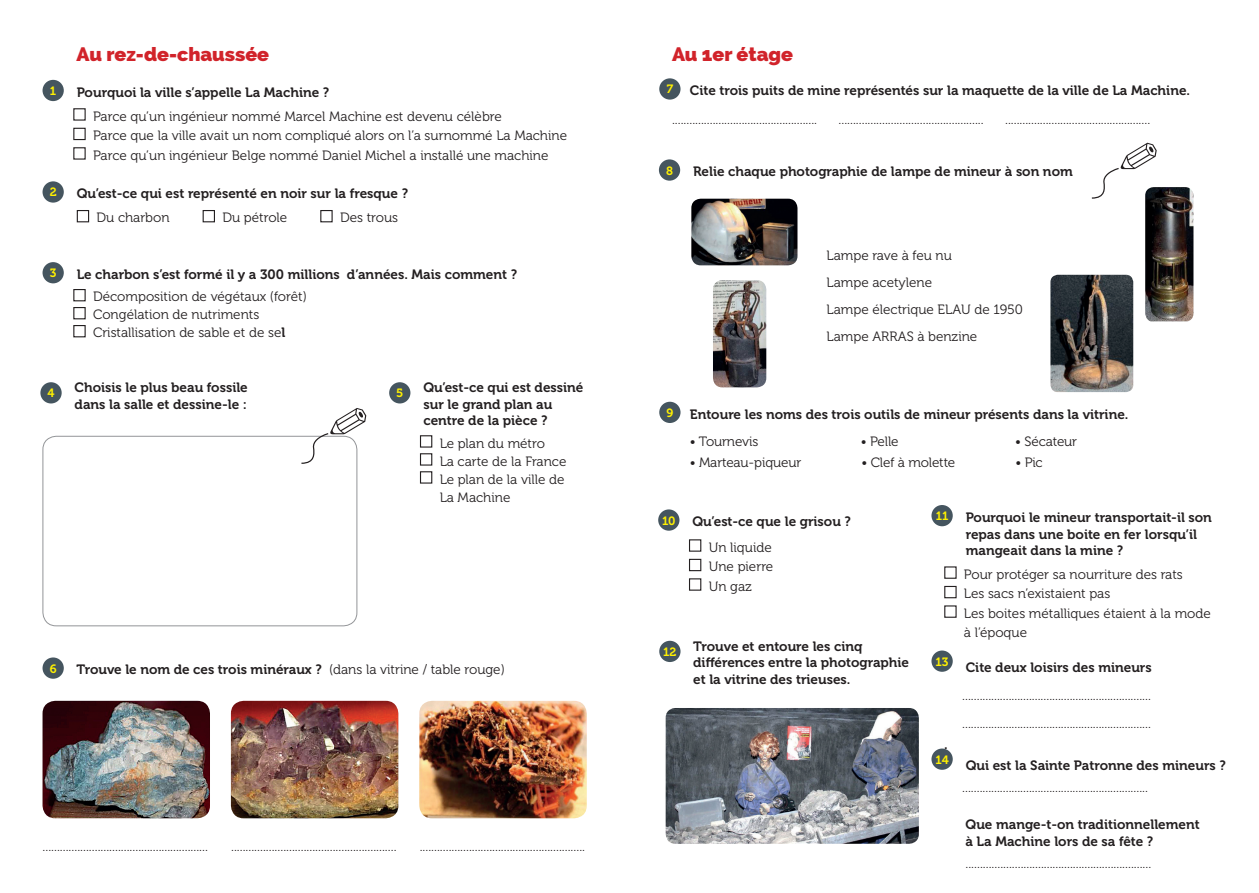
<style>
.page{position:relative;width:1259px;height:893px;background:#fff}
.page>*{position:absolute;margin:0;border:0;box-sizing:border-box;transform-origin:0 0}
.t1{font:800 19.5px "Raleway";color:#d1232a}
.t2{font:13.5px/19.5px "Museo 300";color:#231f20}
.t3{font:13.5px/16.5px "Museo 700";color:#231f20}
.t4{font:12px "Museo 700";letter-spacing:-.005em;color:#fff101}
.s1{font-family:"Museo 300"}
.s2{font-family:"Museo 700"}
</style>
<div class="page">
<div style="left:73px;top:108px;width:13px;height:13px;border:1px solid #231f20"></div>
<div style="left:73px;top:128px;width:13px;height:12px;border:1px solid #231f20"></div>
<div style="left:73px;top:147px;width:13px;height:13px;border:1px solid #231f20"></div>
<div style="left:77px;top:210px;width:12px;height:12px;border:1px solid #231f20"></div>
<div style="left:203px;top:210px;width:12px;height:12px;border:1px solid #231f20"></div>
<div style="left:320px;top:210px;width:13px;height:12px;border:1px solid #231f20"></div>
<div style="left:73px;top:289px;width:13px;height:12px;border:1px solid #231f20"></div>
<div style="left:73px;top:307px;width:13px;height:12px;border:1px solid #231f20"></div>
<div style="left:73px;top:325px;width:13px;height:12px;border:1px solid #231f20"></div>
<div style="left:43px;top:80px;width:21px;height:21px;background:#45555f;border-radius:50%"></div>
<div style="left:43px;top:181px;width:21px;height:22px;background:#45555f;border-radius:50%"></div>
<div style="left:43px;top:262px;width:21px;height:21px;background:#45555f;border-radius:50%"></div>
<div style="left:40px;top:382px;width:22px;height:21px;background:#45555f;border-radius:50%"></div>
<div style="left:420px;top:435px;width:12px;height:13px;border:1px solid #231f20"></div>
<div style="left:420px;top:453px;width:12px;height:13px;border:1px solid #231f20"></div>
<div style="left:420px;top:471px;width:12px;height:13px;border:1px solid #231f20"></div>
<div style="left:389px;top:382px;width:21px;height:21px;background:#45555f;border-radius:50%"></div>
<div style="left:659px;top:641px;width:21px;height:21px;background:#45555f;border-radius:50%"></div>
<img style="left:665px;top:708px;width:254px;height:136px">
<img style="left:43px;top:701px;width:167px;height:117px">
<img style="left:231px;top:701px;width:167px;height:117px">
<img style="left:419px;top:701px;width:168px;height:117px">
<div style="left:43px;top:436px;width:314px;height:190px;border:1px solid #939598;border-radius:13px"></div>
<div style="left:43px;top:657px;width:21px;height:22px;background:#45555f;border-radius:50%"></div>
<div style="left:659px;top:78px;width:21px;height:22px;background:#45555f;border-radius:50%"></div>
<img style="left:713px;top:280px;width:53px;height:107px">
<img style="left:1145px;top:187px;width:48px;height:134px">
<img style="left:1050px;top:275px;width:83px;height:117px">
<img style="left:691px;top:199px;width:106px;height:66px">
<div style="left:659px;top:402px;width:21px;height:21px;background:#45555f;border-radius:50%"></div>
<div style="left:689px;top:539px;width:12px;height:13px;border:1px solid #231f20"></div>
<div style="left:689px;top:559px;width:12px;height:12px;border:1px solid #231f20"></div>
<div style="left:689px;top:578px;width:12px;height:13px;border:1px solid #231f20"></div>
<div style="left:658px;top:509px;width:21px;height:22px;background:#45555f;border-radius:50%"></div>
<div style="left:944px;top:566px;width:12px;height:13px;border:1px solid #231f20"></div>
<div style="left:944px;top:586px;width:12px;height:12px;border:1px solid #231f20"></div>
<div style="left:944px;top:605px;width:12px;height:13px;border:1px solid #231f20"></div>
<div style="left:931px;top:505px;width:21px;height:21px;background:#45555f;border-radius:50%"></div>
<div style="left:931px;top:650px;width:21px;height:22px;background:#45555f;border-radius:50%"></div>
<div style="left:931px;top:748px;width:21px;height:22px;background:#45555f;border-radius:50%"></div>
<svg style="left:1091px;top:143px;width:65px;height:56px"></svg>
<svg style="left:300px;top:408px;width:66px;height:56px"></svg>
<div style="left:659px;top:159px;width:21px;height:22px;background:#45555f;border-radius:50%"></div>
<p class="t4" style="left:50px;top:84px;width:8px">1</p>
<p class="t4" style="left:50px;top:186px;width:8px">2</p>
<p class="t4" style="left:50px;top:266px;width:8px">3</p>
<p class="t1" style="left:77px;top:43px;width:194px">Au rez-de-chaussée</p>
<p class="t3" style="left:77px;top:84px;width:254px">Pourquoi la ville s’appelle La Machine ?</p>
<p class="t2" style="left:93px;top:106px;width:475px">Parce qu’un ingénieur nommé Marcel Machine est devenu célèbre<br>Parce que la ville avait un nom compliqué alors on l’a surnommé La Machine</p>
<p class="t2" style="left:93px;top:145px;width:457px">Parce qu’un ingénieur Belge nommé Daniel Michel a installé une machine</p>
<p class="t3" style="left:96px;top:182px;width:313px;line-height:24px;text-indent:-20px">Qu’est-ce qui est représenté en noir sur la fresque ?<br><span class="s1">Du charbon</span></p>
<p class="t2" style="left:222px;top:208px;width:66px">Du pétrole</p>
<p class="t2" style="left:340px;top:208px;width:60px">Des trous</p>
<p class="t3" style="left:77px;top:266px;width:442px">Le charbon s’est formé il y a 300 millions d’années. Mais comment ?</p>
<p class="t2" style="left:93px;top:287px;width:215px">Décomposition de végétaux (forêt)</p>
<p class="t2" style="left:93px;top:305px;width:168px">Congélation de nutriments</p>
<p class="t2" style="left:93px;top:323px;width:194px">Cristallisation de sable et de se<span class="s2">l</span></p>
<p class="t4" style="left:47px;top:386px;width:9px">4</p>
<p class="t3" style="left:423px;top:380px;width:162px">Qu’est-ce qui est dessiné sur le grand plan au centre de la pièce ?</p>
<p class="t2" style="left:440px;top:433px;width:107px">Le plan du métro</p>
<p class="t2" style="left:440px;top:451px;width:128px">La carte de la France</p>
<p class="t2" style="left:440px;top:470px;width:126px;line-height:18px">Le plan de la ville de<br>La Machine</p>
<p class="t3" style="left:75px;top:380px;width:175px">Choisis le plus beau fossile dans la salle et dessine-le :</p>
<p class="t4" style="left:396px;top:386px;width:9px">5</p>
<p class="t4" style="left:50px;top:662px;width:8px">6</p>
<p class="t3" style="left:76px;top:662px;width:430px">Trouve le nom de ces trois minéraux ? <span class="s1">(dans la vitrine / table rouge)</span></p>
<p class="t2" style="left:43px;top:837px;width:167px">.........................................................</p>
<p class="t2" style="left:231px;top:837px;width:167px">.........................................................</p>
<p class="t2" style="left:420px;top:837px;width:167px">.........................................................</p>
<p class="t1" style="left:672px;top:43px;width:122px">Au 1er étage</p>
<p class="t3" style="left:690px;top:83px;width:502px">Cite trois puits de mine représentés sur la maquette de la ville de La Machine.</p>
<p class="t2" style="left:672px;top:109px;width:147px">..................................................</p>
<p class="t2" style="left:838px;top:109px;width:147px">..................................................</p>
<p class="t2" style="left:1005px;top:109px;width:147px">..................................................</p>
<p class="t4" style="left:666px;top:83px;width:8px">7</p>
<p class="t4" style="left:666px;top:164px;width:8px">8</p>
<p class="t3" style="left:693px;top:164px;width:381px">Relie chaque photographie de lampe de mineur à son nom</p>
<p class="t2" style="left:826px;top:246px;width:127px">Lampe rave à feu nu</p>
<p class="t2" style="left:826px;top:273px;width:107px">Lampe acetylene</p>
<p class="t2" style="left:826px;top:300px;width:198px">Lampe électrique ELAU de 1950</p>
<p class="t2" style="left:826px;top:327px;width:152px">Lampe ARRAS à benzine</p>
<p class="t4" style="left:666px;top:406px;width:8px">9</p>
<p class="t3" style="left:690px;top:406px;width:440px">Entoure les noms des trois outils de mineur présents dans la vitrine.</p>
<p class="t2" style="left:689px;top:431px;width:70px">• Tournevis</p>
<p class="t2" style="left:861px;top:431px;width:39px">• Pelle</p>
<p class="t2" style="left:1015px;top:431px;width:63px">• Sécateur</p>
<p class="t2" style="left:689px;top:452px;width:113px">• Marteau-piqueur</p>
<p class="t2" style="left:861px;top:452px;width:95px">• Clef à molette</p>
<p class="t2" style="left:1015px;top:452px;width:29px">• Pic</p>
<p class="t4" style="left:935px;top:509px;width:14px">11</p>
<p class="t4" style="left:662px;top:514px;width:15px">10</p>
<p class="t3" style="left:965px;top:509px;width:248px">Pourquoi le mineur transportait-il son repas dans une boite en fer lorsqu’il mangeait dans la mine ?</p>
<p class="t2" style="left:964px;top:565px;width:220px">Pour protéger sa nourriture des rats</p>
<p class="t2" style="left:964px;top:584px;width:148px">Les sacs n’existaient pas</p>
<p class="t2" style="left:964px;top:604px;width:248px">Les boites métalliques étaient à la mode à l’époque</p>
<p class="t3" style="left:965px;top:659px;width:188px">Cite deux loisirs des mineurs</p>
<p class="t2" style="left:962px;top:686px;width:190px">.................................................................</p>
<p class="t2" style="left:962px;top:714px;width:190px">.................................................................</p>
<p class="t3" style="left:944px;top:736px;width:5px">.</p>
<p class="t3" style="left:965px;top:757px;width:262px">Qui est la Sainte Patronne des mineurs ?</p>
<p class="t2" style="left:962px;top:778px;width:187px">................................................................</p>
<p class="t3" style="left:965px;top:817px;width:236px">Que mange-t-on traditionnellement à La Machine lors de sa fête ?</p>
<p class="t2" style="left:965px;top:854px;width:187px">................................................................</p>
<p class="t3" style="left:692px;top:514px;width:160px">Qu’est-ce que le grisou ?</p>
<p class="t2" style="left:708px;top:538px;width:65px">Un liquide</p>
<p class="t2" style="left:708px;top:557px;width:66px">Une pierre</p>
<p class="t2" style="left:708px;top:577px;width:45px">Un gaz</p>
<p class="t3" style="left:693px;top:638px;width:217px">Trouve et entoure les cinq différences entre la photographie et la vitrine des trieuses.</p>
<p class="t4" style="left:663px;top:645px;width:15px">12</p>
<p class="t4" style="left:935px;top:655px;width:15px">13</p>
<p class="t4" style="left:935px;top:753px;width:15px">14</p>
</div>
